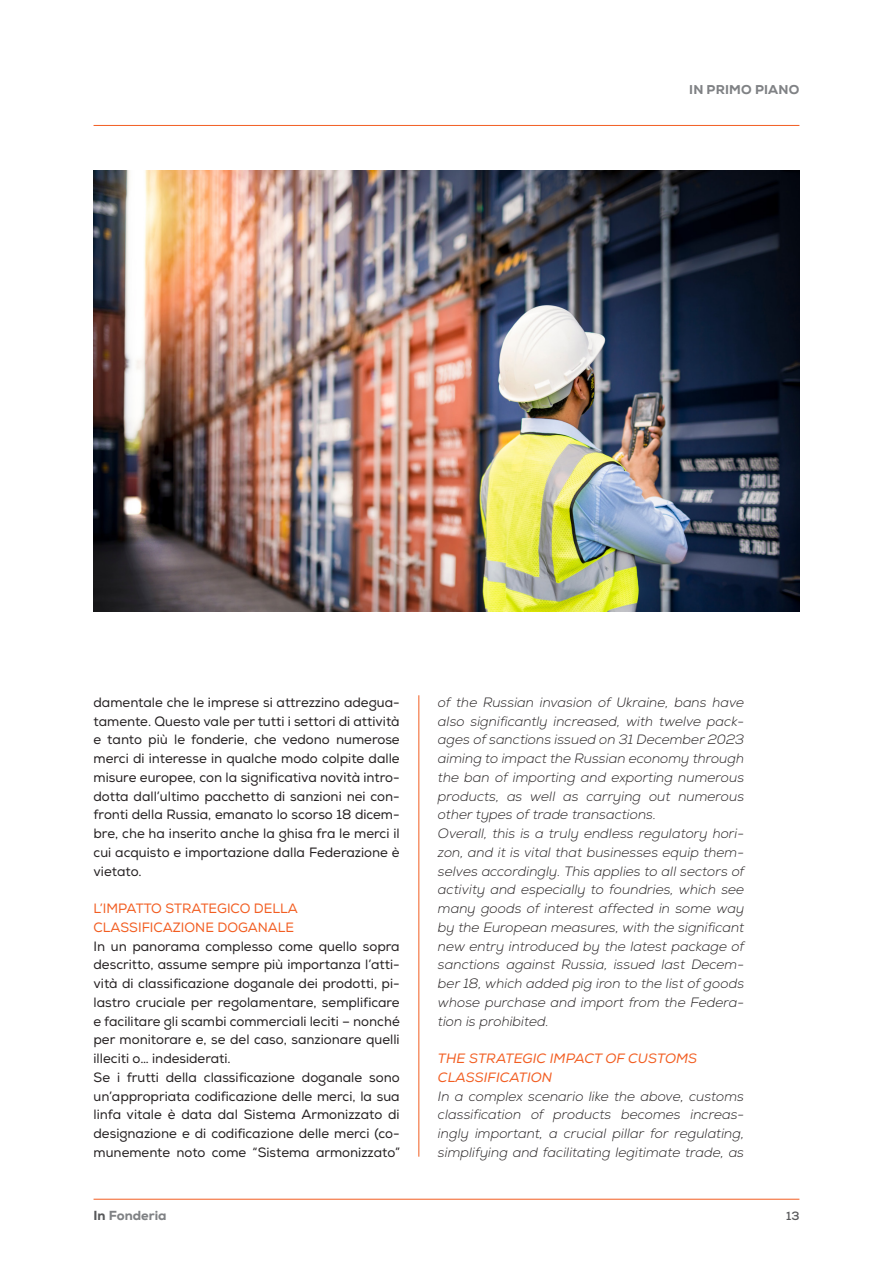
<style>
.page{position:relative;width:893px;height:1263px;background:#fff}
.page>*{position:absolute;margin:0;border:0;box-sizing:border-box;transform-origin:0 0}
.t1{font:13.5px/18.8px "Nexa";color:#231f20;text-align:justify}
.t2{font:italic 300 13.5px/18.8px "Nexa";letter-spacing:.005em;color:#231f20}
.t3{font:13.5px/18.8px "Nexa";color:#f25d21}
.t4{font:italic 13.5px/18.8px "Nexa";letter-spacing:.005em;color:#f25d21}
.t5{font:800 13.2px "Nexa";color:#808285}
.t6{font:800 12.75px "Nexa";letter-spacing:.015em;color:#808285}
.t7{font:700 12px "Nexa";color:#57585a}
.s1{color:#57585a}
</style>
<div class="page">
<hr style="left:94px;top:1199px;width:705px;height:1px;background:#f25d21">
<hr style="left:94px;top:125px;width:705px;height:1px;background:#f25d21">
<hr style="left:418px;top:695px;width:1px;height:462px;background:#f25d21">
<img style="left:94px;top:170px;width:705px;height:441px">
<p class="t6" style="left:689px;top:81px;width:112px">IN PRIMO PIANO</p>
<p class="t1" style="left:94px;top:693px;width:308px">damentale che le imprese si attrezzino adegua&shy;tamente. Questo vale per tutti i settori di attività e tanto più le fonderie, che vedono numerose merci di interesse in qualche modo colpite dalle misure europee, con la significativa novità intro&shy;dotta dall’ultimo pacchetto di sanzioni nei con&shy;fronti della Russia, emanato lo scorso 18 dicem&shy;bre, che ha inserito anche la ghisa fra le merci il cui acquisto e importazione dalla Federazione è vietato.</p>
<p class="t3" style="left:94px;top:899px;width:206px">L’IMPATTO STRATEGICO DELLA<br>CLASSIFICAZIONE DOGANALE</p>
<p class="t1" style="left:94px;top:937px;width:308px;text-align:left">In un panorama complesso come quello sopra descritto, assume sempre più importanza l’atti&shy;vità di classificazione doganale dei prodotti, pi&shy;lastro cruciale per regolamentare, semplificare e facilitare gli scambi commerciali leciti – nonché per monitorare e, se del caso, sanzionare quelli illeciti o… indesiderati.<br>Se i frutti della classificazione doganale sono un’appropriata codificazione delle merci, la sua linfa vitale è data dal Sistema Armonizzato di designazione e di codificazione delle merci (co&shy;munemente noto come “Sistema armonizzato”</p>
<p class="t5" style="left:94px;top:1207px;width:75px"><span class="s1">In</span> Fonderia</p>
<p class="t2" style="left:438px;top:693px;width:308px">of the Russian invasion of Ukraine, bans have also significantly increased, with twelve pack&shy;ages of sanctions issued on 31 December 2023 aiming to impact the Russian economy through the ban of importing and exporting numerous products, as well as carrying out numerous other types of trade transactions.<br>Overall, this is a truly endless regulatory hori&shy;zon, and it is vital that businesses equip them&shy;selves accordingly. This applies to all sectors of activity and especially to foundries, which see many goods of interest affected in some way by the European measures, with the significant new entry introduced by the latest package of sanctions against Russia, issued last Decem&shy;ber 18, which added pig iron to the list of goods whose purchase and import from the Federa&shy;tion is prohibited.</p>
<p class="t4" style="left:438px;top:1049px;width:261px">THE STRATEGIC IMPACT OF CUSTOMS<br>CLASSIFICATION</p>
<p class="t2" style="left:438px;top:1087px;width:308px;text-align:justify">In a complex scenario like the above, customs classification of products becomes increas&shy;ingly important, a crucial pillar for regulating, simplifying and facilitating legitimate trade, as</p>
<p class="t7" style="left:786px;top:1208px;width:15px">13</p>
</div>
